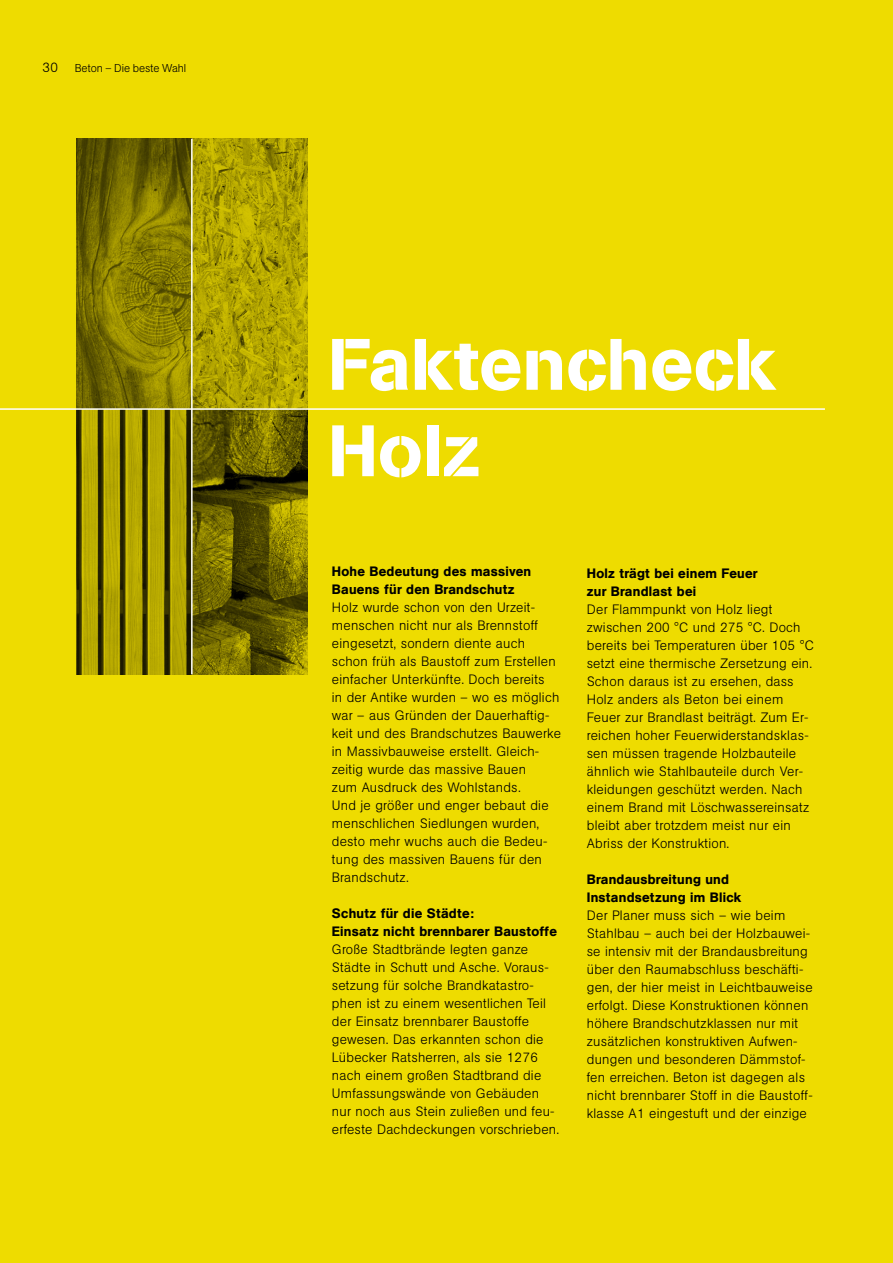
<style>
.page{position:relative;width:893px;height:1263px;background:#eedc00}
.page>*{position:absolute;margin:0;border:0;box-sizing:border-box;transform-origin:0 0}
.t1{font:72px/86.4px "AG Book Std Stencil";color:#fff}
.t2{font:300 13.5px/18px "AG Book Pro";letter-spacing:.02em;color:#000}
.t3{font:500 13.5px/18px "AG Book Pro";letter-spacing:.02em;color:#000}
.t4{font:300 11.25px "AG Book Pro";color:#000}
.s1{font-size:13.5px}
</style>
<div class="page">
<img style="left:77px;top:139px;width:230px;height:535px">
<hr style="left:191px;top:139px;width:2px;height:535px;background:#fff">
<hr style="left:0;top:408px;width:825px;height:2px;background:#fff">
<p class="t4" style="left:43px;top:61px;width:145px"><span class="s1">30</span> Beton – Die beste Wahl</p>
<h1 class="t1" style="left:328px;top:323px;width:449px">Faktencheck<br>Holz</h1>
<p class="t3" style="left:332px;top:562px;width:201px">Hohe Bedeutung des massiven<br>Bauens für den Brandschutz</p>
<p class="t2" style="left:332px;top:598px;width:231px">Holz wurde schon von den Urzeit&shy;menschen nicht nur als Brennstoff eingesetzt, sondern diente auch schon früh als Baustoff zum Erstellen einfacher Unterkünfte. Doch bereits<br>in der Antike wurden – wo es möglich war – aus Gründen der Dauerhaftig&shy;keit und des Brandschutzes Bauwerke in Massivbauweise erstellt. Gleich&shy;zeitig wurde das massive Bauen<br>zum Ausdruck des Wohlstands.<br>Und je größer und enger bebaut die menschlichen Siedlungen wurden, desto mehr wuchs auch die Bedeu&shy;tung des massiven Bauens für den<br>Brandschutz.</p>
<p class="t3" style="left:332px;top:904px;width:227px">Schutz für die Städte:<br>Einsatz nicht brennbarer Baustoffe</p>
<p class="t2" style="left:332px;top:940px;width:229px">Große Stadtbrände legten ganze Städte in Schutt und Asche. Voraus&shy;setzung für solche Brandkatastro&shy;phen ist zu einem wesentlichen Teil der Einsatz brennbarer Baustoffe gewesen. Das erkannten schon die Lübecker Ratsherren, als sie 1276 nach einem großen Stadtbrand die Umfassungswände von Gebäuden nur noch aus Stein zuließen und feu&shy;erfeste Dachdeckungen vorschrieben.</p>
<p class="t3" style="left:587px;top:564px;width:172px">Holz trägt bei einem Feuer zur Brandlast bei</p>
<p class="t2" style="left:587px;top:600px;width:228px">Der Flammpunkt von Holz liegt zwischen 200 °C und 275 °C. Doch bereits bei Temperaturen über 105 °C setzt eine thermische Zersetzung ein.<br>Schon daraus ist zu ersehen, dass Holz anders als Beton bei einem Feuer zur Brandlast beiträgt. Zum Er&shy;reichen hoher Feuerwiderstandsklas&shy;sen müssen tragende Holzbauteile ähnlich wie Stahlbauteile durch Ver&shy;kleidungen geschützt werden. Nach einem Brand mit Löschwassereinsatz bleibt aber trotzdem meist nur ein Abriss der Konstruktion.</p>
<p class="t3" style="left:587px;top:870px;width:156px">Brandausbreitung und<br>Instandsetzung im Blick</p>
<p class="t2" style="left:587px;top:906px;width:227px">Der Planer muss sich – wie beim Stahlbau – auch bei der Holzbauwei&shy;se intensiv mit der Brandausbreitung über den Raumabschluss beschäfti&shy;gen, der hier meist in Leichtbauweise erfolgt. Diese Konstruktionen können höhere Brandschutzklassen nur mit zusätzlichen konstruktiven Aufwen&shy;dungen und besonderen Dämmstof&shy;fen erreichen. Beton ist dagegen als nicht brennbarer Stoff in die Baustoff&shy;klasse A1 eingestuft und der einzige</p>
</div>
